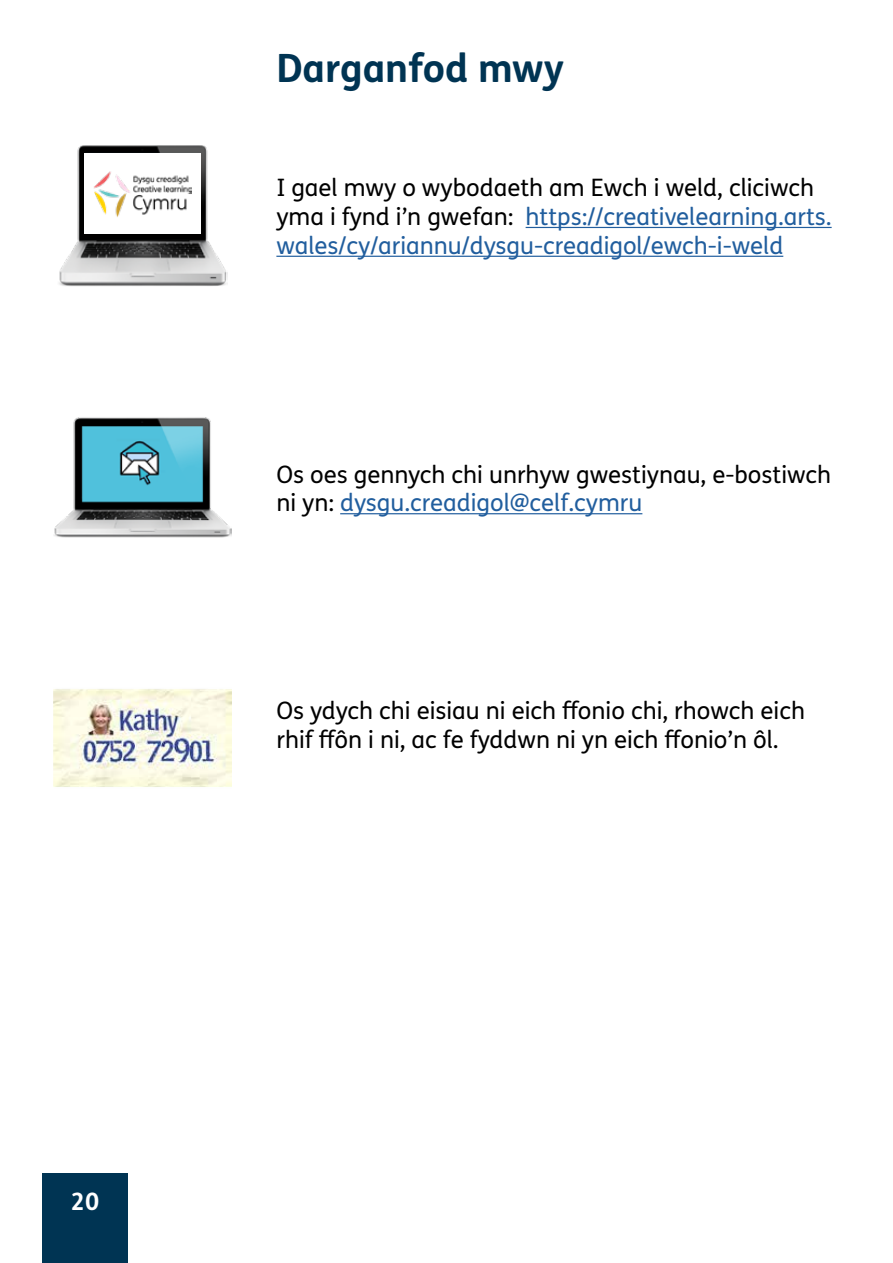
<style>
.page{position:relative;width:893px;height:1263px;background:#fff}
.page>*{position:absolute;margin:0;border:0;box-sizing:border-box;transform-origin:0 0}
.t1{font:700 39px "FS Me Pro";color:#003453}
.Bodytext{font:24px/28.8px "FS Me Pro";color:#000}
.Bodytext-2{font:24px/28.8px "FS Me Pro";color:#215e9e}
.t2{font:700 24px "FS Me Pro";color:#fff}
.s1{color:#000}
.s2{color:#215e9e}
</style>
<div class="page">
<div style="left:43px;top:1174px;width:85px;height:89px;background:#003453"></div>
<hr style="left:526px;top:227px;width:306px;height:1px;background:#215e9e">
<hr style="left:276px;top:256px;width:507px;height:1px;background:#215e9e">
<hr style="left:340px;top:513px;width:302px;height:1px;background:#215e9e">
<img style="left:54px;top:417px;width:178px;height:121px">
<img style="left:59px;top:145px;width:168px;height:141px">
<div style="left:84px;top:153px;width:117px;height:81px;background:#fff"></div>
<img style="left:93px;top:171px;width:99px;height:46px">
<img style="left:53px;top:689px;width:179px;height:98px">
<p class="t2" style="left:71px;top:1183px;width:30px">20</p>
<h2 class="t1" style="left:276px;top:38px;width:289px">Darganfod mwy</h2>
<p class="Bodytext-2" style="left:276px;top:173px;width:557px"><span class="s1">I gael mwy o wybodaeth am Ewch i weld, cliciwch yma i fynd i’n gwefan:</span> https://creativelearning.arts. wales/cy/ariannu/dysgu-creadigol/ewch-i-weld</p>
<p class="Bodytext" style="left:276px;top:459px;width:556px">Os oes gennych chi unrhyw gwestiynau, e-bostiwch ni yn: <span class="s2">dysgu.creadigol@celf.cymru</span></p>
<p class="Bodytext" style="left:276px;top:695px;width:530px">Os ydych chi eisiau ni eich ffonio chi, rhowch eich rhif ffôn i ni, ac fe fyddwn ni yn eich ffonio’n ôl.</p>
</div>
